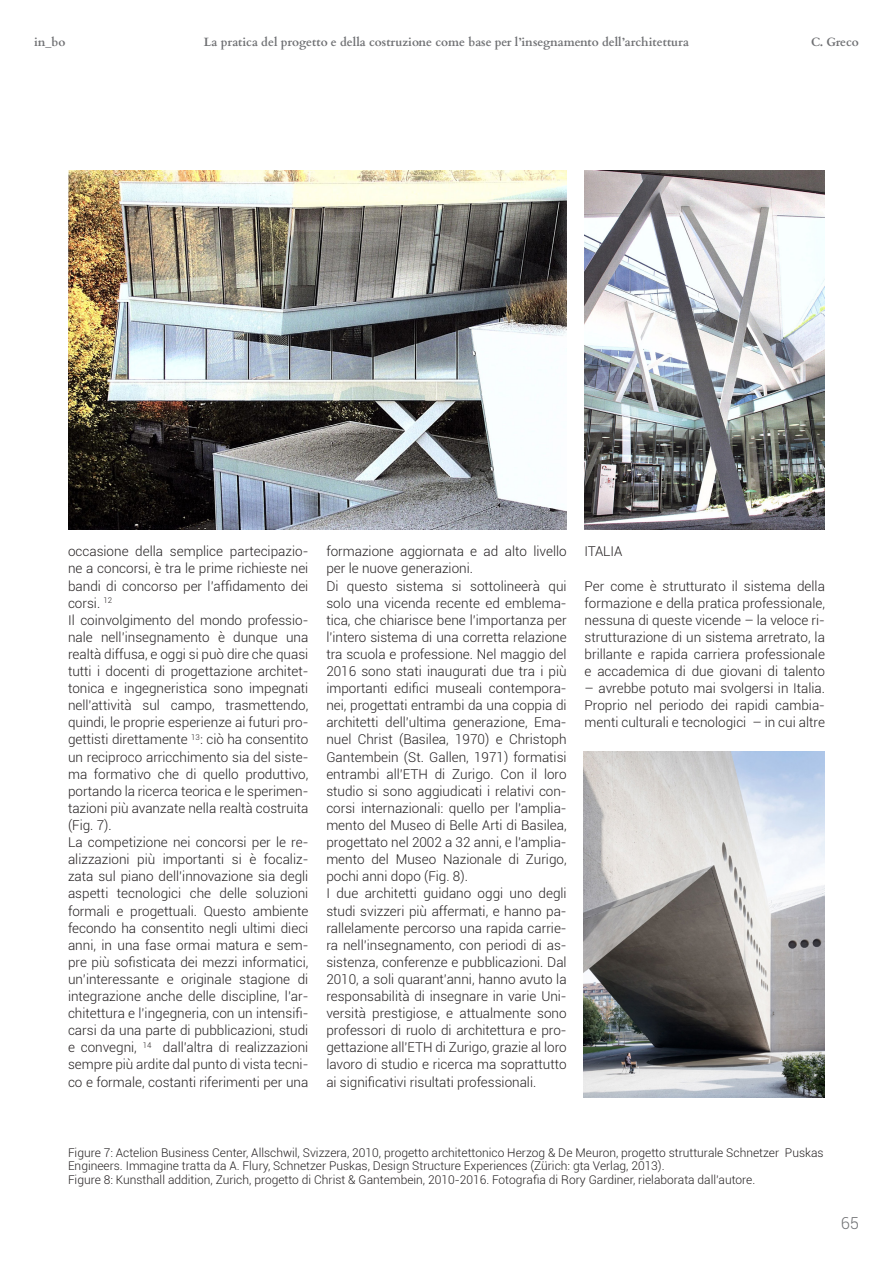
<style>
.page{position:relative;width:893px;height:1263px;background:#fff}
.page>*{position:absolute;margin:0;border:0;box-sizing:border-box;transform-origin:0 0}
.t1{font:300 16.5px "Roboto";color:#6f7073}
.t2{font:300 13.5px/17.1px "Roboto";color:#231f20;text-align:justify}
.t3{font:300 12px/13.5px "Roboto";color:#231f20}
.t4{font:700 12px "Cardo";color:#6f7073}
</style>
<div class="page">
<img style="left:68px;top:170px;width:499px;height:359px">
<img style="left:585px;top:170px;width:240px;height:359px">
<img style="left:584px;top:751px;width:241px;height:346px">
<p class="t4" style="left:34px;top:32px;width:33px">in_bo</p>
<p class="t4" style="left:204px;top:32px;width:487px">La pratica del progetto e della costruzione come base per l’insegnamento dell’architettura</p>
<p class="t4" style="left:811px;top:32px;width:49px">C. Greco</p>
<p class="t2" style="left:68px;top:542px;width:242px">occasione della semplice partecipazio&shy;ne a concorsi, è tra le prime richieste nei bandi di concorso per l’affidamento dei corsi. <sup>12</sup></p>
<p class="t2" style="left:68px;top:611px;width:242px">Il coinvolgimento del mondo professio&shy;nale nell’insegnamento è dunque una realtà diffusa, e oggi si può dire che quasi tutti i docenti di progettazione architet&shy;tonica e ingegneristica sono impegnati nell’attività sul campo, trasmettendo, quindi, le proprie esperienze ai futuri pro&shy;gettisti direttamente <sup>13</sup>: ciò ha consentito un reciproco arricchimento sia del siste&shy;ma formativo che di quello produttivo, portando la ricerca teorica e le sperimen&shy;tazioni più avanzate nella realtà costruita (Fig. 7).</p>
<p class="t2" style="left:68px;top:833px;width:242px">La competizione nei concorsi per le re&shy;alizzazioni più importanti si è focaliz&shy;zata sul piano dell’innovazione sia degli aspetti tecnologici che delle soluzioni formali e progettuali. Questo ambiente fecondo ha consentito negli ultimi dieci anni, in una fase ormai matura e sem&shy;pre più sofisticata dei mezzi informatici, un’interessante e originale stagione di integrazione anche delle discipline, l’ar&shy;chitettura e l’ingegneria, con un intensifi&shy;carsi da una parte di pubblicazioni, studi e convegni, <sup>14</sup> dall’altra di realizzazioni sempre più ardite dal punto di vista tecni&shy;co e formale, costanti riferimenti per una</p>
<p class="t2" style="left:326px;top:542px;width:242px">formazione aggiornata e ad alto livello per le nuove generazioni.</p>
<p class="t2" style="left:326px;top:577px;width:242px">Di questo sistema si sottolineerà qui solo una vicenda recente ed emblema&shy;tica, che chiarisce bene l’importanza per l’intero sistema di una corretta relazione tra scuola e professione. Nel maggio del 2016 sono stati inaugurati due tra i più importanti edifici museali contempora&shy;nei, progettati entrambi da una coppia di architetti dell’ultima generazione, Ema&shy;nuel Christ (Basilea, 1970) e Christoph Gantembein (St. Gallen, 1971) formatisi entrambi all’ETH di Zurigo. Con il loro studio si sono aggiudicati i relativi con&shy;corsi internazionali: quello per l’amplia&shy;mento del Museo di Belle Arti di Basilea, progettato nel 2002 a 32 anni, e l’amplia&shy;mento del Museo Nazionale di Zurigo, pochi anni dopo (Fig. 8).</p>
<p class="t2" style="left:326px;top:884px;width:242px">I due architetti guidano oggi uno degli studi svizzeri più affermati, e hanno pa&shy;rallelamente percorso una rapida carrie&shy;ra nell’insegnamento, con periodi di as&shy;sistenza, conferenze e pubblicazioni. Dal 2010, a soli quarant’anni, hanno avuto la responsabilità di insegnare in varie Uni&shy;versità prestigiose, e attualmente sono professori di ruolo di architettura e pro&shy;gettazione all’ETH di Zurigo, grazie al loro lavoro di studio e ricerca ma soprattutto ai significativi risultati professionali.</p>
<p class="t2" style="left:585px;top:542px;width:39px">ITALIA</p>
<p class="t2" style="left:585px;top:577px;width:242px">Per come è strutturato il sistema della formazione e della pratica professionale, nessuna di queste vicende – la veloce ri&shy;strutturazione di un sistema arretrato, la brillante e rapida carriera professionale e accademica di due giovani di talento</p>
<p class="t2" style="left:585px;top:679px;width:242px">– avrebbe potuto mai svolgersi in Italia.<br>Proprio nel periodo dei rapidi cambia&shy;menti culturali e tecnologici – in cui altre</p>
<p class="t3" style="left:68px;top:1145px;width:757px">Figure 7: Actelion Business Center, Allschwil, Svizzera, 2010, progetto architettonico Herzog &amp; De Meuron, progetto strutturale Schnetzer Puskas<br>Engineers. Immagine tratta da A. Flury, Schnetzer Puskas, Design Structure Experiences (Zürich: gta Verlag, 2013).</p>
<p class="t3" style="left:68px;top:1172px;width:689px">Figure 8: Kunsthall addition, Zurich, progetto di Christ &amp; Gantembein, 2010-2016. Fotografia di Rory Gardiner, rielaborata dall’autore.</p>
<p class="t1" style="left:841px;top:1212px;width:20px">65</p>
</div>
